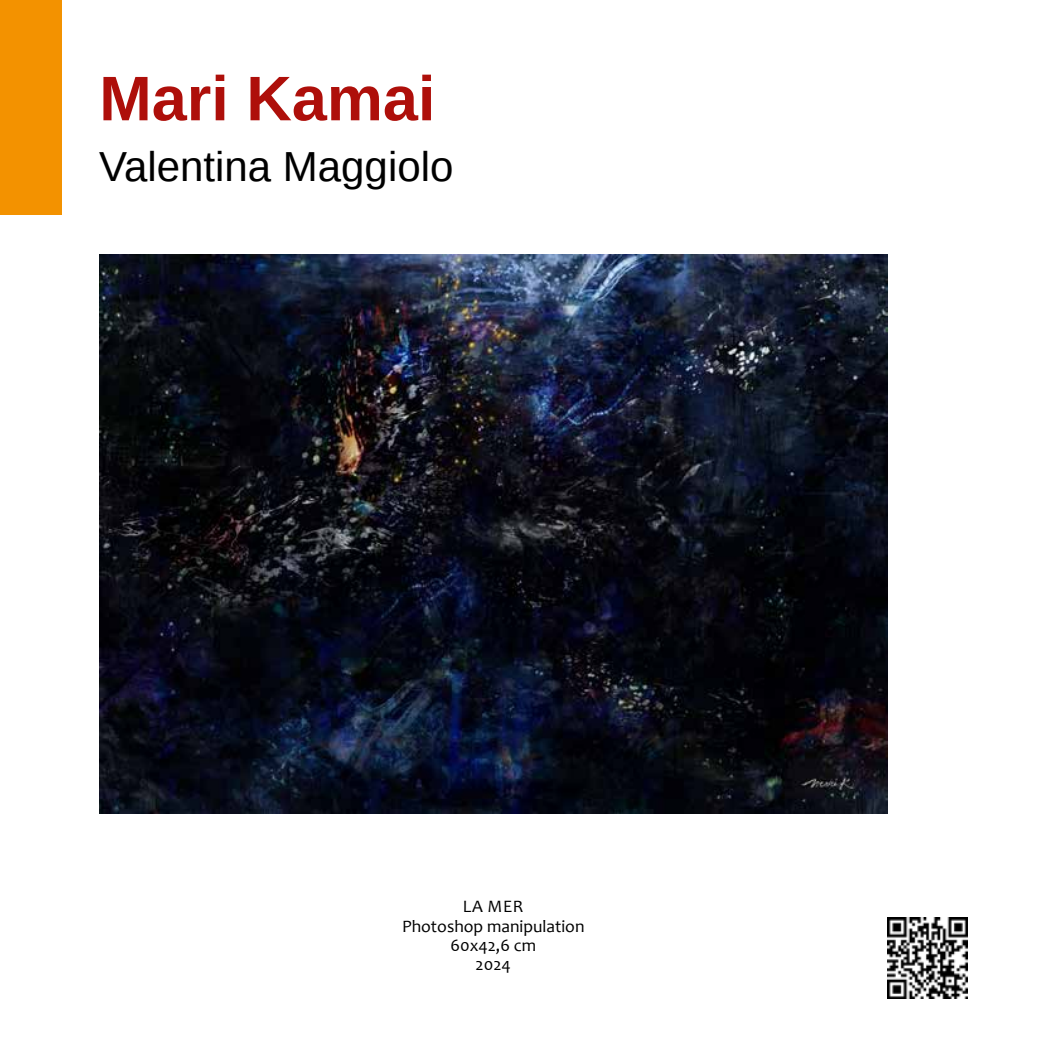
<style>
.page{position:relative;width:1042px;height:1042px;background:#fff}
.page>*{position:absolute;margin:0;border:0;box-sizing:border-box;transform-origin:0 0}
.t1{font:700 63px "Liberation Sans";color:#ae0f0a}
.t2{font:42px "Liberation Sans";color:#000}
.t3{font:17.5px/19.2px "Candara";color:#000;text-align:center}
</style>
<div class="page">
<div style="left:0;top:0;width:62px;height:214px;background:#f39200"></div>
<img style="left:887px;top:918px;width:80px;height:80px">
<img style="left:99px;top:254px;width:788px;height:559px">
<h1 class="t1" style="left:99px;top:75px;width:338px">Mari Kamai</h1>
<h2 class="t2" style="left:99px;top:144px;width:356px">Valentina Maggiolo</h2>
<p class="t3" style="left:402px;top:896px;width:184px">LA MER<br>Photoshop manipulation<br>60x42,6 cm<br>2024</p>
</div>
